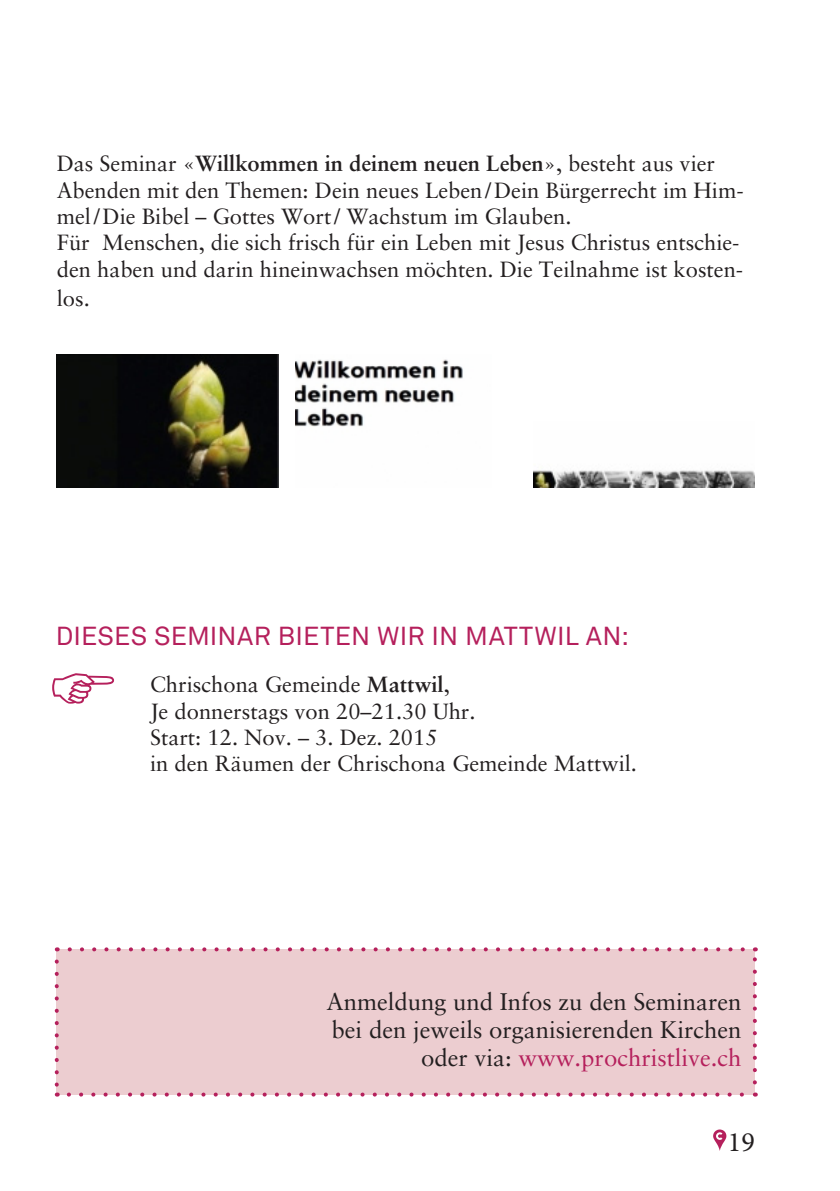
<style>
.page{position:relative;width:840px;height:1191px;background:#fff}
.page>*{position:absolute;margin:0;border:0;box-sizing:border-box;transform-origin:0 0}
.t1{font:28px "Minion Pro";color:#231f20}
.Headline_1{font:26px "Akkurat";letter-spacing:.005em;color:#b5205c}
.Fliesstext_invers{font:24px "Sabon";color:#231f20}
.Fliesstext_invers-2{font:24px "Sabon";color:#b5205c}
.Fliesstext{font:22px/26.4px "Sabon";color:#231f20}
.s1{font-weight:700}
.s2{color:#231f20}
</style>
<div class="page">
<svg style="left:713px;top:1129px;width:13px;height:22px"></svg>
<div style="left:57px;top:949px;width:697px;height:145px;background:#eccdd0"></div>
<svg style="left:69px;top:1092px;width:679px;height:4px"></svg>
<svg style="left:55px;top:961px;width:4px;height:135px"></svg>
<svg style="left:752px;top:947px;width:4px;height:135px"></svg>
<svg style="left:57px;top:947px;width:685px;height:4px"></svg>
<img style="left:57px;top:354px;width:221px;height:133px">
<img style="left:533px;top:470px;width:221px;height:17px">
<img style="left:295px;top:359px;width:168px;height:68px">
<p class="Fliesstext" style="left:57px;top:150px;width:688px">Das Seminar «<span class="s1">Willkommen in deinem neuen Leben</span>», besteht aus vier<br>Abenden mit den Themen: Dein neues Leben/Dein Bürgerrecht im Him&shy;mel/Die Bibel – Gottes Wort/ Wachstum im Glauben.</p>
<p class="Fliesstext" style="left:57px;top:229px;width:687px">Für Menschen, die sich frisch für ein Leben mit Jesus Christus entschie&shy;den haben und darin hineinwachsen möchten. Die Teilnahme ist kosten-</p>
<p class="Fliesstext" style="left:57px;top:284px;width:35px">los.</p>
<p class="Headline_1" style="left:56px;top:620px;width:574px">DIESES SEMINAR BIETEN WIR IN MATTWIL AN:</p>
<p class="Fliesstext" style="left:150px;top:671px;width:301px">Chrischona Gemeinde <span class="s1">Mattwil</span>,</p>
<p class="Fliesstext" style="left:150px;top:697px;width:327px">Je donnerstags von 20–21.30 Uhr.</p>
<p class="Fliesstext" style="left:150px;top:724px;width:289px">Start: 12. Nov. – 3. Dez. 2015</p>
<p class="Fliesstext" style="left:150px;top:750px;width:488px">in den Räumen der Chrischona Gemeinde Mattwil.</p>
<p class="Fliesstext_invers" style="left:326px;top:987px;width:416px">Anmeldung und Infos zu den Seminaren</p>
<p class="Fliesstext_invers" style="left:331px;top:1015px;width:411px">bei den jeweils organisierenden Kirchen</p>
<p class="Fliesstext_invers-2" style="left:421px;top:1043px;width:322px"><span class="s2">oder via:</span> www.prochristlive.ch</p>
<p class="t1" style="left:727px;top:1123px;width:28px">19</p>
</div>
